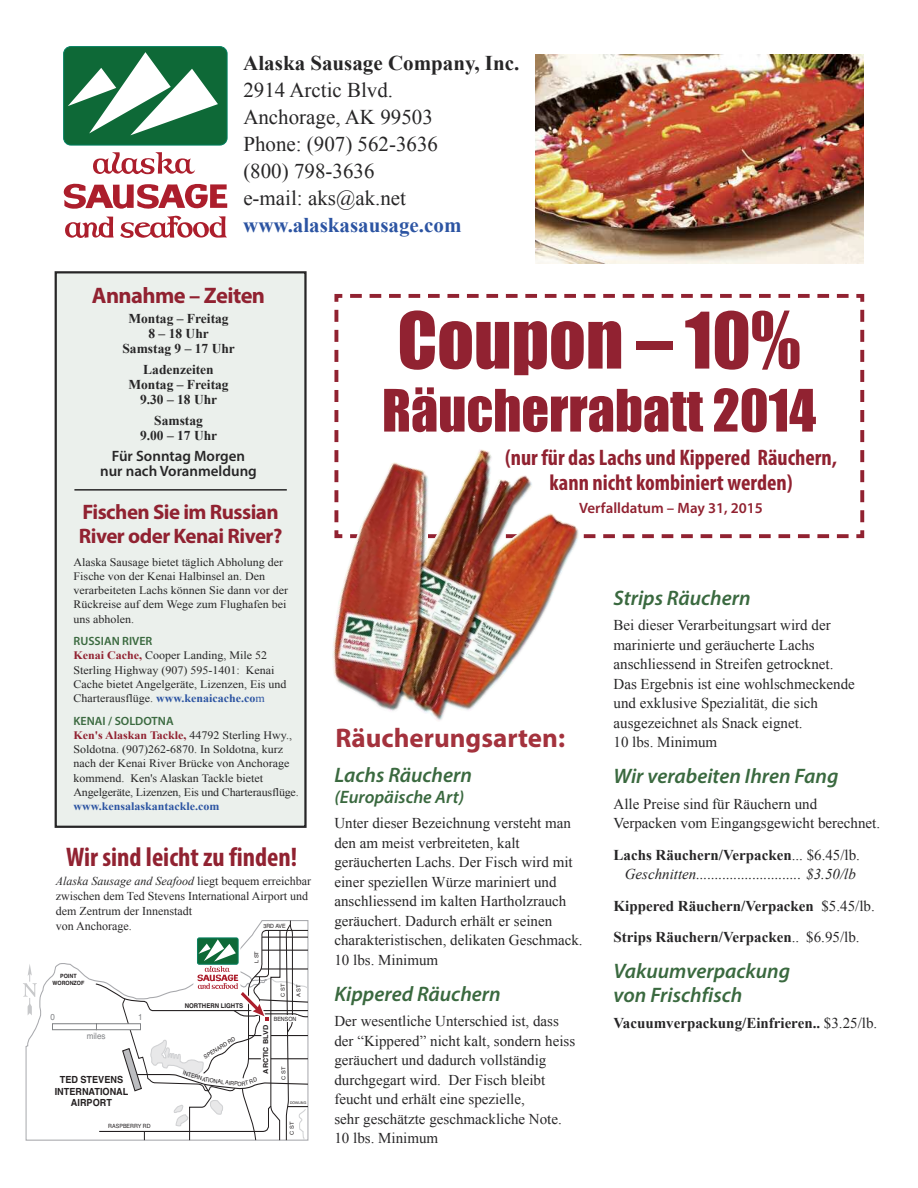
<style>
.page{position:relative;width:918px;height:1188px;background:#fff}
.page>*{position:absolute;margin:0;border:0;box-sizing:border-box;transform-origin:0 0}
.t1{font:72px "Impact";color:#912231}
.t2{font:54px "Impact";color:#912231}
.t3{font:700 condensed 27px "Myriad Pro";color:#912231}
.t4{font:700 27px "Myriad Pro";color:#a4323d}
.t5{font:700 condensed 22.5px/25.5px "Myriad Pro";color:#912231;text-align:center}
.t6{font:700 22.5px "Myriad Pro";letter-spacing:-.025em;color:#912231}
.t7{font:italic 600 21px/24px "Myriad Pro";color:#3a693f}
.t8{font:21px/27px "Times New Roman";color:#272627}
.t9{font:700 21px/24px "Myriad Pro";letter-spacing:-.025em;color:#912231}
.t10{font:700 21px "Times New Roman";color:#272627}
.t11{font:700 21px "Times New Roman";color:#2c54a2}
.t12{font:italic 600 18px "Myriad Pro";color:#3a693f}
.t13{font:15px/19.5px "Times New Roman";color:#272627}
.t14{font:700 15px/31.5px "Times New Roman";color:#272627}
.t15{font:italic 15px/19.5px "Times New Roman";color:#272627;text-align:center}
.t16{font:600 15px/15px "Myriad Pro";color:#272627;text-align:center}
.t17{font:600 15px "Myriad Pro";color:#912231}
.t18{font:700 13.5px/15px "Times New Roman";color:#272627;text-align:center}
.t19{font:12px/15px "Times New Roman";color:#272627}
.t20{font:600 12px "Myriad Pro";color:#3a693f}
.t21{font:11.4px/14.2px "Times New Roman";color:#272627;scale:1.05 1}
.t22{font:700 11.4px "Times New Roman";color:#2c54a2;scale:1.05 1}
.t23{font:700 9.75px/11.7px "Helvetica";color:#231f20;text-align:center;scale:.93 1}
.t24{font:8.7px "Helvetica";color:#808285;scale:.93 1}
.t25{font:700 6.75px "Helvetica";color:#231f20;scale:1.07 1}
.t26{font:700 6.45px "Helvetica";color:#231f20;scale:.93 1}
.t27{font:5.85px "Helvetica";color:#231f20;scale:.93 1}
.t28{font:700 5.85px/6.9px "Helvetica";color:#231f20;text-align:center;scale:.93 1}
.t29{font:5.7px "Helvetica";color:#231f20}
.t30{font:5.7px "Helvetica";color:#231f20;scale:.94 1}
.t31{font:5.4px "Helvetica";color:#231f20;scale:1.07 1}
.t32{font:3.6px "Helvetica";color:#231f20;scale:.93 1}
.s1{font-weight:700;color:#912231}
.s2{font-weight:700;color:#2c54a2}
.s3{color:#2c54a2}
.s4{font-style:italic}
.s5{font-weight:700;font-style:normal}
.s6{font-style:normal}
.s7{font-weight:400}
</style>
<div class="page">
<svg style="left:334px;top:294px;width:531px;height:246px"></svg>
<div style="left:56px;top:272px;width:249px;height:555px;background:#ebf0ec"></div>
<div style="left:55px;top:271px;width:252px;height:557px;border:2px solid #272627"></div>
<hr style="left:74px;top:489px;width:213px;height:2px;background:#272627">
<svg style="left:25px;top:963px;width:70px;height:178px"></svg>
<div style="left:52px;top:1024px;width:44px;height:6px;background:#fff"></div>
<div style="left:52px;top:1023px;width:45px;height:7px;border:1px solid #808285"></div>
<svg style="left:23px;top:964px;width:14px;height:51px"></svg>
<div style="left:64px;top:47px;width:163px;height:98px;background:#0e6937;border-radius:7px"></div>
<div style="left:63px;top:46px;width:164px;height:99px;border:1px solid #008061;border-radius:7px"></div>
<svg style="left:68px;top:52px;width:150px;height:83px"></svg>
<svg style="left:63px;top:152px;width:164px;height:86px"></svg>
<img style="left:536px;top:55px;width:328px;height:208px">
<img style="left:389px;top:449px;width:191px;height:272px">
<svg style="left:95px;top:920px;width:214px;height:221px"></svg>
<h3 class="t10" style="left:243px;top:52px;width:277px">Alaska Sausage Company, Inc.</h3>
<h3 class="t8" style="left:243px;top:77px;width:196px">2914 Arctic Blvd.<br>Anchorage, AK 99503<br>Phone: (907) 562-3636 (800) 798-3636 e-mail: aks@ak.net</h3>
<h3 class="t11" style="left:243px;top:214px;width:220px">www.alaskasausage.com</h3>
<h3 class="t6" style="left:92px;top:287px;width:175px">Annahme – Zeiten</h3>
<p class="t18" style="left:122px;top:311px;width:114px">Montag – Freitag<br>8 – 18 Uhr<br>Samstag 9 – 17 Uhr</p>
<p class="t18" style="left:128px;top:362px;width:102px">Ladenzeiten<br>Montag – Freitag<br>9.30 – 18 Uhr</p>
<p class="t18" style="left:140px;top:413px;width:79px">Samstag<br>9.00 – 17 Uhr</p>
<p class="t16" style="left:100px;top:449px;width:158px">Für Sonntag Morgen nur nach Voranmeldung</p>
<h3 class="t9" style="left:79px;top:502px;width:205px">Fischen Sie im Russian<br>River oder Kenai River?</h3>
<p class="t21" style="left:74px;top:555px;width:206px">Alaska Sausage bietet täglich Abholung der Fische von der Kenai Halbinsel an. Den verarbeiteten Lachs können Sie dann vor der Rückreise auf dem Wege zum Flughafen bei uns abholen.</p>
<p class="t20" style="left:74px;top:637px;width:80px">RUSSIAN RIVER</p>
<p class="t21" style="left:74px;top:648px;width:204px"><span class="s1">Kenai Cache,</span> Cooper Landing, Mile 52<br>Sterling Highway (907) 595-1401: Kenai Cache bietet Angelgeräte, Lizenzen, Eis und Charterausflüge. <span class="s2">www.kenaicache.co</span><span class="s3">m</span></p>
<p class="t20" style="left:74px;top:716px;width:102px">KENAI / SOLDOTNA</p>
<p class="t21" style="left:74px;top:728px;width:216px"><span class="s1">Ken's Alaskan Tackle,</span> 44792 Sterling Hwy., Soldotna. (907)262-6870. In Soldotna, kurz nach der Kenai River Brücke von Anchorage kommend. Ken's Alaskan Tackle bietet Angelgeräte, Lizenzen, Eis und Charterausflüge.</p>
<p class="t22" style="left:73px;top:800px;width:141px">www.kensalaskantackle.com</p>
<h3 class="t3" style="left:66px;top:847px;width:233px">Wir sind leicht zu finden!</h3>
<p class="t19" style="left:56px;top:874px;width:257px"><span class="s4">Alaska Sausage and Seafood</span> liegt bequem erreichbar zwischen dem Ted Stevens International Airport und dem Zentrum der Innenstadt<br>von Anchorage.</p>
<p class="t27" style="left:263px;top:921px;width:26px">3RD AVE</p>
<p class="t28" style="left:52px;top:972px;width:36px">POINT<br>WORONZOF</p>
<p class="t31" style="left:252px;top:963px;width:13px;rotate:-90deg">L ST</p>
<p class="t26" style="left:185px;top:1001px;width:64px">NORTHERN LIGHTS</p>
<p class="t31" style="left:279px;top:997px;width:14px;rotate:-90deg">C ST</p>
<p class="t31" style="left:294px;top:997px;width:13px;rotate:-90deg">A ST</p>
<p class="t24" style="left:50px;top:1011px;width:6px">0</p>
<p class="t24" style="left:138px;top:1011px;width:6px">1</p>
<p class="t27" style="left:274px;top:1014px;width:26px">BENSON</p>
<p class="t29" style="left:202px;top:1053px;width:38px;rotate:-32deg">SPENARD RD</p>
<p class="t25" style="left:260px;top:1074px;width:47px;rotate:-90deg">ARCTIC BLVD</p>
<p class="t24" style="left:87px;top:1030px;width:22px">miles</p>
<p class="t23" style="left:60px;top:1074px;width:69px">TED STEVENS</p>
<p class="t30" style="left:184px;top:1068px;width:23px;rotate:18deg">INTERN</p>
<p class="t27" style="left:222px;top:1077px;width:19px;rotate:6deg">L AIRP</p>
<p class="t23" style="left:55px;top:1086px;width:81px">INTERNATIONAL<br>AIRPORT</p>
<p class="t27" style="left:108px;top:1122px;width:47px">RASPBERRY RD</p>
<p class="t31" style="left:279px;top:1080px;width:14px;rotate:-90deg">C ST</p>
<p class="t32" style="left:290px;top:1100px;width:19px">DOWLING</p>
<p class="t31" style="left:288px;top:1135px;width:14px;rotate:-90deg">C ST</p>
<h1 class="t1" style="left:397px;top:296px;width:405px">Coupon – 10%</h1>
<h2 class="t2" style="left:382px;top:377px;width:436px">Räucherrabatt 2014</h2>
<h3 class="t5" style="left:505px;top:446px;width:333px">(nur für das Lachs und Kippered Räuchern, kann nicht kombiniert werden)</h3>
<p class="t17" style="left:579px;top:502px;width:185px">Verfalldatum – May 31, 2015</p>
<h3 class="t4" style="left:335px;top:728px;width:231px">Räucherungsarten:</h3>
<h3 class="t7" style="left:334px;top:764px;width:139px">Lachs Räuchern</h3>
<p class="t12" style="left:334px;top:790px;width:131px">(Europäische Art)</p>
<p class="t13" style="left:334px;top:813px;width:250px">Unter dieser Bezeichnung versteht man den am meist verbreiteten, kalt geräucherten Lachs. Der Fisch wird mit einer speziellen Würze mariniert und anschliessend im kalten Hartholzrauch geräuchert. Dadurch erhält er seinen charakteristischen, delikaten Geschmack.<br>10 lbs. Minimum</p>
<h3 class="t7" style="left:334px;top:983px;width:168px">Kippered Räuchern</h3>
<p class="t13" style="left:334px;top:1011px;width:242px">Der wesentliche Unterschied ist, dass der “Kippered” nicht kalt, sondern heiss geräuchert und dadurch vollständig durchgegart wird. Der Fisch bleibt feucht und erhält eine spezielle,<br>sehr geschätzte geschmackliche Note.<br>10 lbs. Minimum</p>
<h3 class="t7" style="left:614px;top:587px;width:139px">Strips Räuchern</h3>
<p class="t13" style="left:614px;top:615px;width:243px">Bei dieser Verarbeitungsart wird der marinierte und geräucherte Lachs anschliessend in Streifen getrocknet.<br>Das Ergebnis ist eine wohlschmeckende und exklusive Spezialität, die sich ausgezeichnet als Snack eignet.<br>10 lbs. Minimum</p>
<h3 class="t7" style="left:614px;top:766px;width:226px">Wir verabeiten Ihren Fang</h3>
<p class="t13" style="left:614px;top:794px;width:268px">Alle Preise sind für Räuchern und<br>Verpacken vom Eingangsgewicht berechnet.</p>
<p class="t15" style="left:614px;top:845px;width:248px"><span class="s5">Lachs Räuchern/Verpacken</span><span class="s6">... $6.45/lb.<br></span>Geschnitten............................ $3.50/lb</p>
<p class="t14" style="left:614px;top:890px;width:263px">Kippered Räuchern/Verpacken <span class="s7">$5.45/lb.<br></span>Strips Räuchern/Verpacken<span class="s7">.. $6.95/lb.</span></p>
<h3 class="t7" style="left:614px;top:961px;width:178px">Vakuumverpackung von Frischfisch</h3>
<p class="t14" style="left:614px;top:1007px;width:265px">Vacuumverpackung/Einfrieren.. <span class="s7">$3.25/lb.</span></p>
</div>
